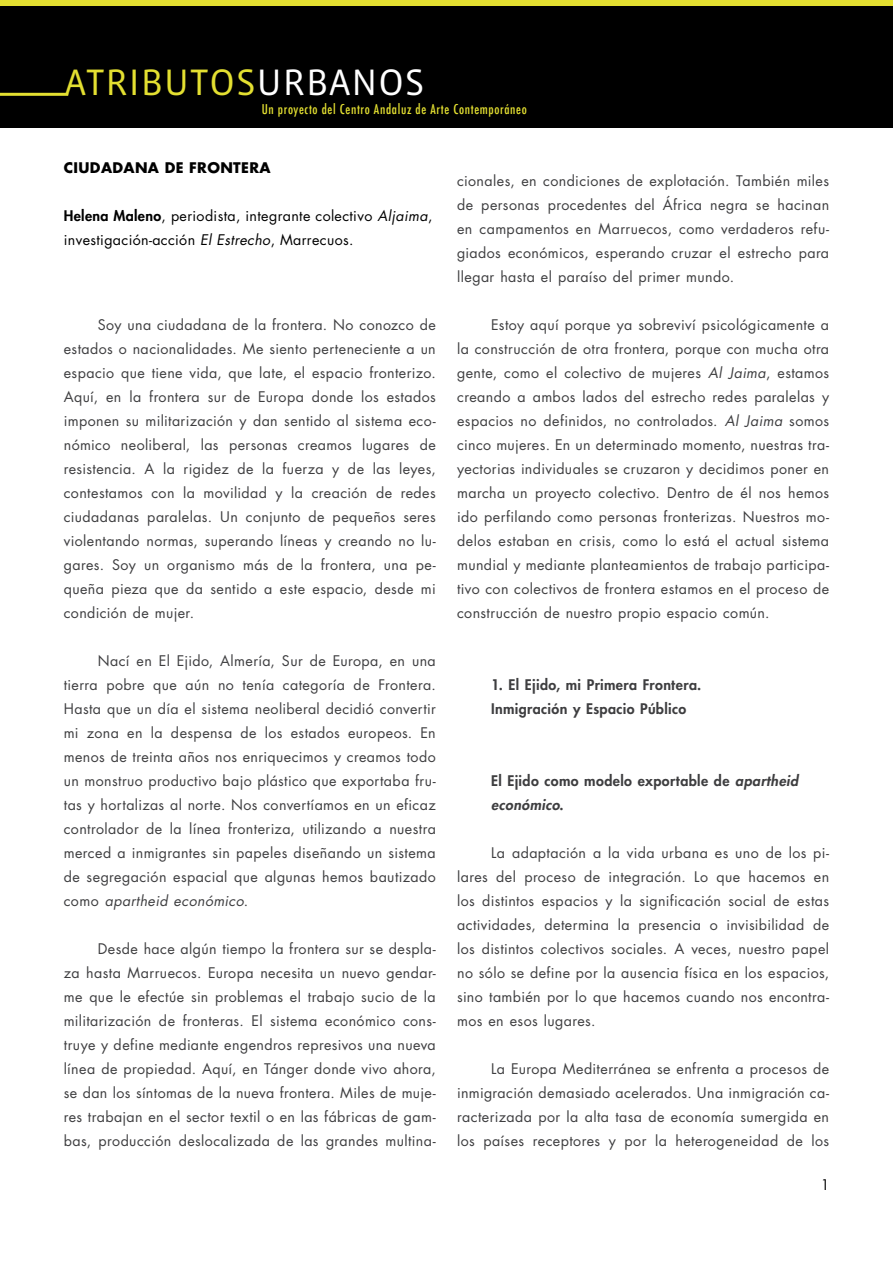
<style>
.page{position:relative;width:893px;height:1263px;background:#fff}
.page>*{position:absolute;margin:0;border:0;box-sizing:border-box;transform-origin:0 0}
.t1{font:37.65px "Vista Sans";letter-spacing:.025em;color:#e3df31}
.t2{font:14.25px/24px "Futura Std";letter-spacing:.03em;color:#3e3e40;text-align:justify}
.t3{font:14.25px/24px "Futura Std";letter-spacing:.025em;color:#000}
.subtitles{font:800 14.25px "Futura Std";letter-spacing:.025em;color:#3e3e40}
.t4{font:700 14.25px "Futura Std";letter-spacing:.025em;color:#000}
.t5{font:italic 800 14.25px "Futura Std";letter-spacing:.03em;color:#3e3e40}
.t6{font:500 condensed 13.2px "Futura";letter-spacing:.05em;color:#e3df31}
.s1{color:#fff}
.s2{font-weight:800}
.s3{font-style:italic}
.s4{font-style:normal}
</style>
<div class="page">
<div style="left:0;top:6px;width:893px;height:122px;background:#000"></div>
<div style="left:0;top:0;width:893px;height:5px;background:#e3df31"></div>
<hr style="left:0;top:93px;width:68px;height:3px;background:#e3df31">
<p class="t1" style="left:65px;top:64px;width:361px">ATRIBUTOS<span class="s1">URBANOS</span></p>
<p class="t6" style="left:262px;top:100px;width:267px">Un proyecto del Centro Andaluz de Arte Contemporáneo</p>
<p class="t4" style="left:64px;top:159px;width:208px">CIUDADANA DE FRONTERA</p>
<p class="t3" style="left:64px;top:204px;width:370px"><span class="s2">Helena Maleno</span>, periodista, integrante colectivo <span class="s3">Aljaima</span>, investigación-acción <span class="s3">El Estrecho</span>, Marrecuos.</p>
<p class="t2" style="left:64px;top:312px;width:374px;text-indent:34px">Soy una ciudadana de la frontera. No conozco de estados o nacionalidades. Me siento perteneciente a un espacio que tiene vida, que late, el espacio fronterizo.<br>Aquí, en la frontera sur de Europa donde los estados imponen su militarización y dan sentido al sistema eco&shy;nómico neoliberal, las personas creamos lugares de resistencia. A la rigidez de la fuerza y de las leyes, contestamos con la movilidad y la creación de redes ciudadanas paralelas. Un conjunto de pequeños seres violentando normas, superando líneas y creando no lu&shy;gares. Soy un organismo más de la frontera, una pe&shy;queña pieza que da sentido a este espacio, desde mi condición de mujer.</p>
<p class="t2" style="left:64px;top:648px;width:374px;text-indent:34px">Nací en El Ejido, Almería, Sur de Europa, en una tierra pobre que aún no tenía categoría de Frontera.<br>Hasta que un día el sistema neoliberal decidió convertir mi zona en la despensa de los estados europeos. En menos de treinta años nos enriquecimos y creamos todo un monstruo productivo bajo plástico que exportaba fru&shy;tas y hortalizas al norte. Nos convertíamos en un eficaz controlador de la línea fronteriza, utilizando a nuestra merced a inmigrantes sin papeles diseñando un sistema de segregación espacial que algunas hemos bautizado como <span class="s3">apartheid económico</span>.</p>
<p class="t2" style="left:64px;top:936px;width:374px;text-indent:34px">Desde hace algún tiempo la frontera sur se despla&shy;za hasta Marruecos. Europa necesita un nuevo gendar&shy;me que le efectúe sin problemas el trabajo sucio de la militarización de fronteras. El sistema económico cons&shy;truye y define mediante engendros represivos una nueva línea de propiedad. Aquí, en Tánger donde vivo ahora, se dan los síntomas de la nueva frontera. Miles de muje&shy;res trabajan en el sector textil o en las fábricas de gam&shy;bas, producción deslocalizada de las grandes multina-</p>
<p class="t2" style="left:457px;top:168px;width:374px">cionales, en condiciones de explotación. También miles de personas procedentes del África negra se hacinan en campamentos en Marruecos, como verdaderos refu&shy;giados económicos, esperando cruzar el estrecho para llegar hasta el paraíso del primer mundo.</p>
<p class="t2" style="left:457px;top:312px;width:374px;text-indent:34px">Estoy aquí porque ya sobreviví psicológicamente a la construcción de otra frontera, porque con mucha otra gente, como el colectivo de mujeres <span class="s3">Al Jaima</span>, estamos creando a ambos lados del estrecho redes paralelas y espacios no definidos, no controlados. <span class="s3">Al Jaima</span> somos cinco mujeres. En un determinado momento, nuestras tra&shy;yectorias individuales se cruzaron y decidimos poner en marcha un proyecto colectivo. Dentro de él nos hemos ido perfilando como personas fronterizas. Nuestros mo&shy;delos estaban en crisis, como lo está el actual sistema mundial y mediante planteamientos de trabajo participa&shy;tivo con colectivos de frontera estamos en el proceso de construcción de nuestro propio espacio común.</p>
<p class="subtitles" style="left:491px;top:675px;width:212px">1. El Ejido, mi Primera Frontera.</p>
<p class="subtitles" style="left:491px;top:699px;width:197px">Inmigración y Espacio Público</p>
<p class="subtitles" style="left:491px;top:771px;width:309px">El Ejido como modelo exportable de <span class="s3">apartheid</span></p>
<p class="t5" style="left:491px;top:795px;width:74px">económico<span class="s4">.</span></p>
<p class="t2" style="left:457px;top:840px;width:374px;text-indent:34px">La adaptación a la vida urbana es uno de los pi&shy;lares del proceso de integración. Lo que hacemos en los distintos espacios y la significación social de estas actividades, determina la presencia o invisibilidad de los distintos colectivos sociales. A veces, nuestro papel no sólo se define por la ausencia física en los espacios, sino también por lo que hacemos cuando nos encontra&shy;mos en esos lugares.</p>
<p class="t2" style="left:457px;top:1056px;width:374px;text-indent:34px">La Europa Mediterránea se enfrenta a procesos de inmigración demasiado acelerados. Una inmigración ca&shy;racterizada por la alta tasa de economía sumergida en los países receptores y por la heterogeneidad de los</p>
<p class="t3" style="left:821px;top:1172px;width:10px">1</p>
</div>
